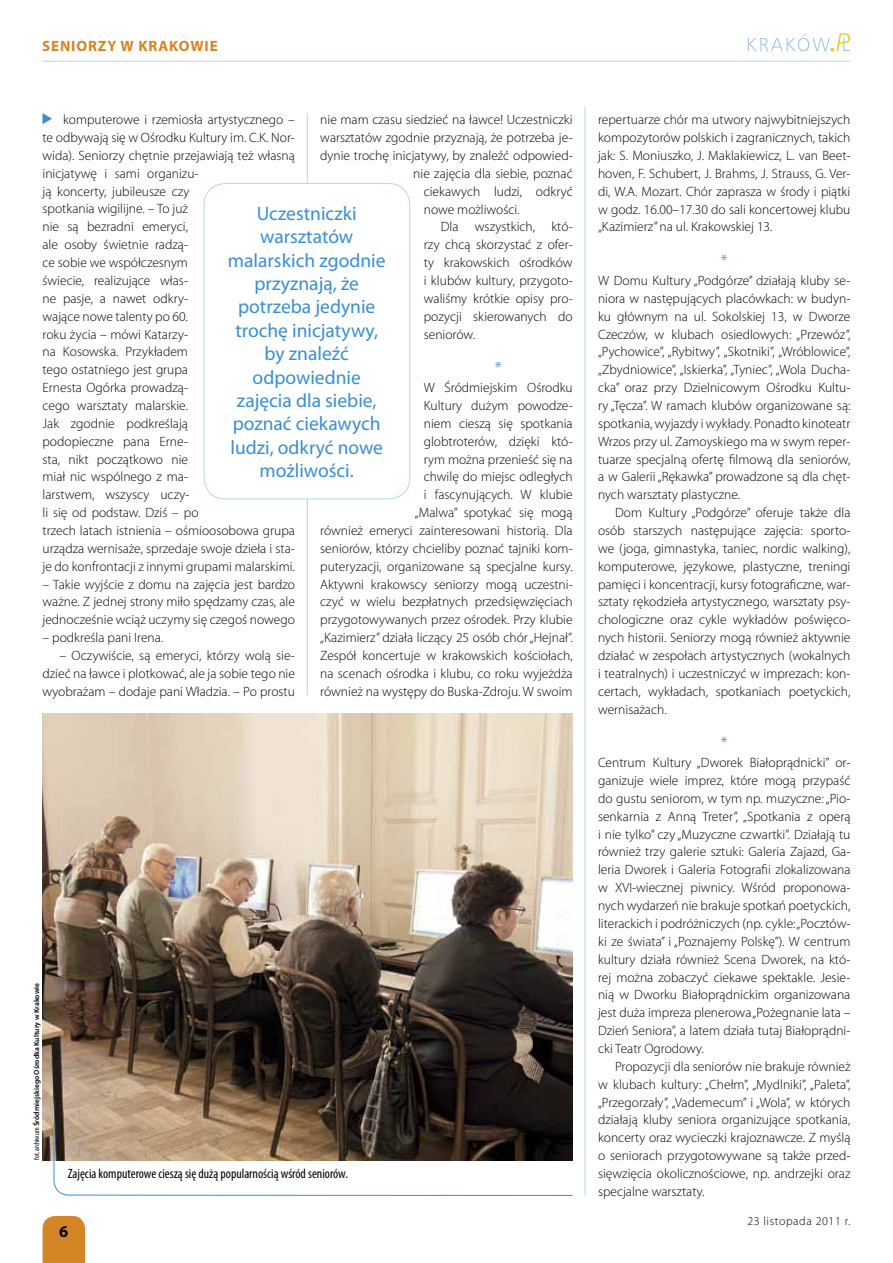
<style>
.page{position:relative;width:893px;height:1263px;background:#fff}
.page>*{position:absolute;margin:0;border:0;box-sizing:border-box;transform-origin:0 0}
.t1{font:19.5px/23.4px "Myriad Pro";color:#398fd1;text-align:center}
.t2{font:300 18px "Myriad Pro";color:#398fd1}
.t3{font:700 16.5px "Myriad Pro";color:#000}
.t4{font:700 15px "Myriad Pro";color:#d48625}
.t5{font:300 13.5px/17.9px "Myriad Pro";color:#000;text-align:justify}
.t6{font:condensed 13.5px "Myriad Pro";color:#000}
.t7{font:300 12px "Myriad Pro";letter-spacing:.05em;color:#000}
.t8{font:600 7.5px "Myriad Pro";color:#000}
.s1{font-weight:400;font-stretch:condensed}
</style>
<div class="page">
<div style="left:43px;top:1216px;width:42px;height:47px;background:#d48625"></div>
<hr style="left:43px;top:61px;width:807px;height:1px;background:#b4d7f5">
<svg style="left:748px;top:33px;width:102px;height:19px"></svg>
<hr style="left:585px;top:106px;width:1px;height:1090px;background:#b4d7f5">
<hr style="left:307px;top:113px;width:1px;height:583px;background:#b4d7f5">
<svg style="left:43px;top:113px;width:9px;height:11px"></svg>
<img style="left:43px;top:713px;width:530px;height:447px">
<div style="left:204px;top:184px;width:206px;height:315px;background:#fff;border-radius:21px"></div>
<div style="left:204px;top:183px;width:206px;height:316px;border:1px solid #b4d7f5;border-radius:21px"></div>
<svg style="left:52px;top:1123px;width:521px;height:73px"></svg>
<p class="t4" style="left:42px;top:36px;width:20px">SENIORZY</p>
<p class="t4" style="left:121px;top:36px;width:29px">W KRAKOWIE</p>
<p class="t5" style="left:43px;top:111px;width:254px;text-align:left;text-indent:21px">komputerowe i rzemiosła artystycznego – te odbywają się w Ośrodku Kultury im. C.K. Nor&shy;wida). Seniorzy chętnie przejawiają też własną inicjatywę i sami organizu-<br>ją koncerty, jubileusze czy<br>spotkania wigilijne. – To już<br>nie są bezradni emeryci,<br>ale osoby świetnie radzą-<br>ce sobie we współczesnym<br>świecie, realizujące włas-<br>ne pasje, a nawet odkry-<br>wające nowe talenty po 60.<br>roku życia – mówi Katarzy-<br>na Kosowska. Przykładem<br>tego ostatniego jest grupa<br>Ernesta Ogórka prowadzą-<br>cego warsztaty malarskie.<br>Jak zgodnie podkreślają<br>podopieczne pana Erne-<br>sta, nikt początkowo nie<br>miał nic wspólnego z ma-<br>larstwem, wszyscy uczy-<br>li się od podstaw. Dziś – po<br>trzech latach istnienia – ośmioosobowa grupa urządza wernisaże, sprzedaje swoje dzieła i sta&shy;je do konfrontacji z innymi grupami malarskimi.</p>
<p class="t5" style="left:43px;top:575px;width:254px">– Takie wyjście z domu na zajęcia jest bardzo ważne. Z jednej strony miło spędzamy czas, ale jednocześnie wciąż uczymy się czegoś nowego</p>
<p class="t5" style="left:43px;top:629px;width:122px">– podkreśla pani Irena.</p>
<p class="t5" style="left:43px;top:646px;width:254px;text-indent:17px">– Oczywiście, są emeryci, którzy wolą sie&shy;dzieć na ławce i plotkować, ale ja sobie tego nie wyobrażam – dodaje pani Władzia. – Po prostu</p>
<p class="t5" style="left:320px;top:111px;width:254px">nie mam czasu siedzieć na ławce! Uczestniczki</p>
<p class="t5" style="left:320px;top:129px;width:254px">warsztatów zgodnie przyznają, że potrzeba je-</p>
<p class="t5" style="left:320px;top:146px;width:254px">dynie trochę inicjatywy, by znaleźć odpowied-</p>
<p class="t5" style="left:413px;top:164px;width:161px">nie zajęcia dla siebie, poznać</p>
<p class="t5" style="left:424px;top:182px;width:150px">ciekawych ludzi, odkryć</p>
<p class="t5" style="left:424px;top:200px;width:97px">nowe możliwości.</p>
<p class="t5" style="left:441px;top:218px;width:133px">Dla wszystkich, któ-</p>
<p class="t5" style="left:424px;top:236px;width:150px">rzy chcą skorzystać z ofer-</p>
<p class="t5" style="left:424px;top:254px;width:150px">ty krakowskich ośrodków</p>
<p class="t5" style="left:424px;top:271px;width:150px">i klubów kultury, przygoto-</p>
<p class="t5" style="left:424px;top:289px;width:150px">waliśmy krótkie opisy pro-</p>
<p class="t5" style="left:424px;top:307px;width:150px">pozycji skierowanych do</p>
<p class="t5" style="left:424px;top:325px;width:53px">seniorów.</p>
<h2 class="t2" style="left:495px;top:357px;width:9px">*</h2>
<p class="t5" style="left:320px;top:378px;width:254px;text-align:right">W Śródmiejskim Ośrodku<br>Kultury dużym powodze-<br>niem cieszą się spotkania<br>globtroterów, dzięki któ-<br>rym można przenieść się na<br>chwilę do miejsc odległych<br>i fascynujących. W klubie<br>„Malwa” spotykać się mogą<br>również emeryci zainteresowani historią. Dla seniorów, którzy chcieliby poznać tajniki kom&shy;puteryzacji, organizowane są specjalne kursy.<br>Aktywni krakowscy seniorzy mogą uczestni&shy;czyć w wielu bezpłatnych przedsięwzięciach przygotowywanych przez ośrodek. Przy klubie „Kazimierz” działa liczący 25 osób chór „Hejnał”.<br>Zespół koncertuje w krakowskich kościołach, na scenach ośrodka i klubu, co roku wyjeżdża również na występy do Buska-Zdroju. W swoim</p>
<h1 class="t1" style="left:228px;top:201px;width:159px">Uczestniczki warsztatów malarskich zgodnie przyznają, że potrzeba jedynie trochę inicjatywy, by znaleźć odpowiednie zajęcia dla siebie, poznać ciekawych ludzi, odkryć nowe możliwości.</h1>
<p class="t8" style="left:32px;top:1160px;width:178px;rotate:-90deg"><span class="s1">fot. archiwum</span> Śródmiejskiego Ośrodka Kultury w Krakowie</p>
<p class="t6" style="left:68px;top:1165px;width:282px">Zajęcia komputerowe cieszą się dużą popularnością wśród seniorów.</p>
<p class="t3" style="left:59px;top:1221px;width:11px">6</p>
<p class="t5" style="left:598px;top:111px;width:254px">repertuarze chór ma utwory najwybitniejszych kompozytorów polskich i zagranicznych, takich jak: S. Moniuszko, J. Maklakiewicz, L. van Beet&shy;hoven, F. Schubert, J. Brahms, J. Strauss, G. Ver&shy;di, W.A. Mozart. Chór zaprasza w środy i piątki w godz. 16.00–17.30 do sali koncertowej klubu „Kazimierz” na ul. Krakowskiej 13.</p>
<h2 class="t2" style="left:721px;top:250px;width:9px">*</h2>
<p class="t5" style="left:598px;top:271px;width:254px">W Domu Kultury „Podgórze” działają kluby se&shy;niora w następujących placówkach: w budyn&shy;ku głównym na ul. Sokolskiej 13, w Dworze Czeczów, w klubach osiedlowych: „Przewóz”, „Pychowice”, „Rybitwy”, „Skotniki”, „Wróblowice”, „Zbydniowice”, „Iskierka”, „Tyniec”, „Wola Ducha&shy;cka” oraz przy Dzielnicowym Ośrodku Kultu&shy;ry „Tęcza”. W ramach klubów organizowane są: spotkania, wyjazdy i wykłady. Ponadto kinoteatr Wrzos przy ul. Zamoyskiego ma w swym reper&shy;tuarze specjalną ofertę filmową dla seniorów, a w Galerii „Rękawka” prowadzone są dla chęt&shy;nych warsztaty plastyczne.</p>
<p class="t5" style="left:598px;top:504px;width:254px;text-indent:17px">Dom Kultury „Podgórze” oferuje także dla osób starszych następujące zajęcia: sporto&shy;we (joga, gimnastyka, taniec, nordic walking), komputerowe, językowe, plastyczne, treningi pamięci i koncentracji, kursy fotograficzne, war&shy;sztaty rękodzieła artystycznego, warsztaty psy&shy;chologiczne oraz cykle wykładów poświęco&shy;nych historii. Seniorzy mogą również aktywnie działać w zespołach artystycznych (wokalnych i teatralnych) i uczestniczyć w imprezach: kon&shy;certach, wykładach, spotkaniach poetyckich, wernisażach.</p>
<h2 class="t2" style="left:721px;top:732px;width:9px">*</h2>
<p class="t5" style="left:598px;top:754px;width:254px">Centrum Kultury „Dworek Białoprądnicki” or&shy;ganizuje wiele imprez, które mogą przypaść do gustu seniorom, w tym np. muzyczne: „Pio&shy;senkarnia z Anną Treter”, „Spotkania z operą i nie tylko” czy „Muzyczne czwartki”. Działają tu również trzy galerie sztuki: Galeria Zajazd, Ga&shy;leria Dworek i Galeria Fotografii zlokalizowana w XVI-wiecznej piwnicy. Wśród proponowa&shy;nych wydarzeń nie brakuje spotkań poetyckich, literackich i podróżniczych (np. cykle: „Pocztów&shy;ki ze świata” i „Poznajemy Polskę”). W centrum kultury działa również Scena Dworek, na któ&shy;rej można zobaczyć ciekawe spektakle. Jesie&shy;nią w Dworku Białoprądnickim organizowana jest duża impreza plenerowa „Pożegnanie lata – Dzień Seniora”, a latem działa tutaj Białoprądni&shy;cki Teatr Ogrodowy.</p>
<p class="t5" style="left:598px;top:1057px;width:254px;text-indent:17px">Propozycji dla seniorów nie brakuje również w klubach kultury: „Chełm”, „Mydlniki”, „Paleta”, „Przegorzały”, „Vademecum” i „Wola”, w których działają kluby seniora organizujące spotkania, koncerty oraz wycieczki krajoznawcze. Z myślą o seniorach przygotowywane są także przed&shy;sięwzięcia okolicznościowe, np. andrzejki oraz specjalne warsztaty.</p>
<p class="t7" style="left:747px;top:1213px;width:105px">23 listopada 2011 r.</p>
</div>
